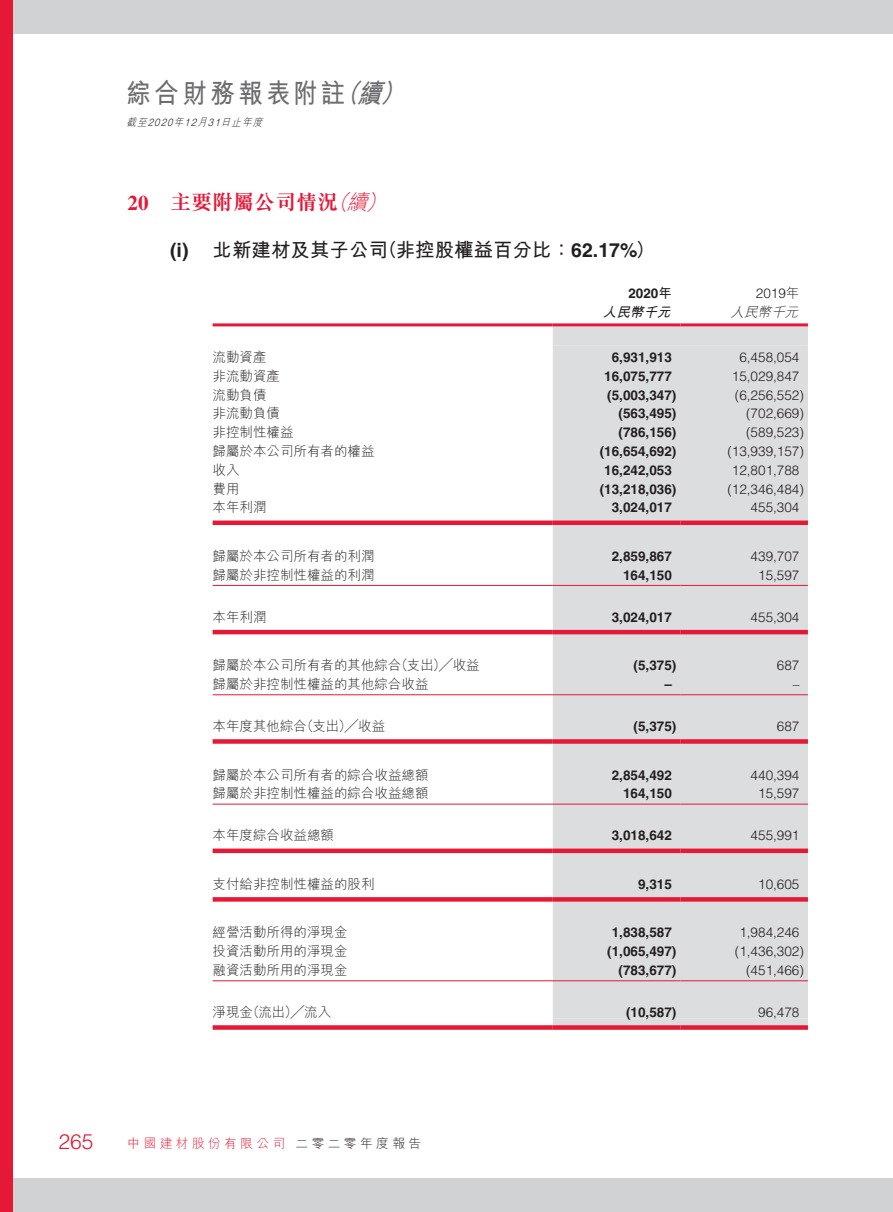
<style>
.page{position:relative;width:893px;height:1212px;background:#fff}
.page>*{position:absolute;margin:0;border:0;box-sizing:border-box;transform-origin:0 0}
.t1{font:700 27px "M Hei HK";letter-spacing:.15em;color:#6c6d70;scale:.9 1}
.t2{font:italic 700 27px "M Hei HK";color:#6c6d70;scale:.9 1}
.t3{font:700 21px "M Sung HK";color:#e51836}
.t4{font:300 21px "Helvetica LT Std";color:#e51836}
.t5{font:italic 300 21px "M Hei HK";color:#e51836}
.t6{font:700 21px "Times LT Std";color:#e51836}
.t7{font:700 19.5px "M Hei HK";color:#231f20}
.t8{font:700 19.5px "Helvetica LT Std";color:#231f20}
.t9{font:300 13.5px "M Hei HK";color:#231f20}
.t10{font:700 13.5px "Helvetica LT Std";color:#231f20}
.t11{font:300 13.5px "Helvetica LT Std";color:#231f20}
.t12{font:italic 300 13.5px "M Hei HK";color:#231f20}
.t13{font:italic 700 13.5px "M Hei HK";color:#231f20}
.t14{font:300 12.75px "M Hei HK";letter-spacing:.265em;color:#e51836}
.t15{font:300 12.75px "M Hei HK";letter-spacing:.265em;color:#231f20}
.t16{font:italic 300 10.5px "M Hei HK";color:#231f20;scale:.9 1}
.t17{font:italic 300 10.5px "Helvetica LT Std";color:#231f20;scale:.9 1}
.s1{font-style:italic}
.s2{font-family:"M Hei HK";font-weight:300;font-style:italic}
.s3{font-family:"Helvetica LT Std"}
.s4{font-family:"M Hei HK"}
</style>
<div class="page">
<div style="left:0;top:1178px;width:893px;height:34px;background:#d1d2d4"></div>
<div style="left:0;top:0;width:893px;height:34px;background:#d1d2d4"></div>
<div style="left:0;top:0;width:13px;height:1212px;background:#e51836"></div>
<div style="left:553px;top:326px;width:255px;height:699px;background:#dcdddf"></div>
<div style="left:553px;top:345px;width:255px;height:674px;background:#dcdddf"></div>
<hr style="left:213px;top:323px;width:340px;height:3px;background:#e51836">
<hr style="left:553px;top:323px;width:127px;height:3px;background:#e51836">
<hr style="left:680px;top:323px;width:128px;height:3px;background:#e51836">
<div style="left:213px;top:520px;width:340px;height:5px;background:#e51836"></div>
<div style="left:553px;top:520px;width:127px;height:5px;background:#e51836"></div>
<div style="left:680px;top:520px;width:128px;height:5px;background:#e51836"></div>
<hr style="left:213px;top:585px;width:340px;height:1px;background:#e51836">
<hr style="left:553px;top:585px;width:127px;height:1px;background:#e51836">
<hr style="left:680px;top:585px;width:128px;height:1px;background:#e51836">
<hr style="left:213px;top:630px;width:340px;height:4px;background:#e51836">
<hr style="left:553px;top:630px;width:127px;height:4px;background:#e51836">
<hr style="left:680px;top:630px;width:128px;height:4px;background:#e51836">
<hr style="left:213px;top:694px;width:340px;height:1px;background:#e51836">
<hr style="left:553px;top:694px;width:127px;height:1px;background:#e51836">
<hr style="left:680px;top:694px;width:128px;height:1px;background:#e51836">
<div style="left:213px;top:739px;width:340px;height:5px;background:#e51836"></div>
<div style="left:553px;top:739px;width:127px;height:5px;background:#e51836"></div>
<div style="left:680px;top:739px;width:128px;height:5px;background:#e51836"></div>
<hr style="left:213px;top:804px;width:340px;height:1px;background:#e51836">
<hr style="left:553px;top:804px;width:127px;height:1px;background:#e51836">
<hr style="left:680px;top:804px;width:128px;height:1px;background:#e51836">
<div style="left:213px;top:848px;width:340px;height:5px;background:#e51836"></div>
<div style="left:553px;top:848px;width:127px;height:5px;background:#e51836"></div>
<div style="left:680px;top:848px;width:128px;height:5px;background:#e51836"></div>
<div style="left:213px;top:897px;width:340px;height:5px;background:#e51836"></div>
<div style="left:553px;top:897px;width:127px;height:5px;background:#e51836"></div>
<div style="left:680px;top:897px;width:128px;height:5px;background:#e51836"></div>
<hr style="left:213px;top:980px;width:340px;height:1px;background:#e51836">
<hr style="left:553px;top:980px;width:127px;height:1px;background:#e51836">
<hr style="left:680px;top:980px;width:128px;height:1px;background:#e51836">
<div style="left:213px;top:1025px;width:340px;height:5px;background:#e51836"></div>
<div style="left:553px;top:1025px;width:127px;height:5px;background:#e51836"></div>
<div style="left:680px;top:1025px;width:128px;height:5px;background:#e51836"></div>
<h1 class="t1" style="left:126px;top:73px;width:295px">綜合財務報表附註<span class="s1">續</span></h1>
<h1 class="t2" style="left:334px;top:73px;width:89px">（ (</h1>
<p class="t16" style="left:221px;top:117px;width:51px">日止年度</p>
<p class="t16" style="left:174px;top:117px;width:15px">年</p>
<p class="t16" style="left:126px;top:117px;width:27px">截至</p>
<p class="t16" style="left:197px;top:117px;width:15px">月</p>
<p class="t17" style="left:148px;top:116px;width:33px">2020</p>
<p class="t17" style="left:184px;top:116px;width:18px">12</p>
<p class="t17" style="left:208px;top:116px;width:18px">31</p>
<h2 class="t6" style="left:128px;top:190px;width:22px">20</h2>
<h2 class="t3" style="left:170px;top:192px;width:204px">主要附屬公司情況<span class="s2">續</span></h2>
<h2 class="t5" style="left:328px;top:192px;width:28px">（</h2>
<h2 class="t5" style="left:365px;top:192px;width:28px">(</h2>
<h3 class="t8" style="left:170px;top:238px;width:20px">i( )</h3>
<h3 class="t7" style="left:378px;top:235px;width:278px">（非控股權益百分比：<span class="s3">62.17%</span>(</h3>
<h3 class="t7" style="left:213px;top:235px;width:177px">北新建材及其子公司</h3>
<p class="t10" style="left:628px;top:285px;width:45px">2020<span class="s4">年</span></p>
<p class="t13" style="left:603px;top:302px;width:74px">人民幣千元</p>
<p class="t9" style="left:213px;top:350px;width:55px">流動資產</p>
<p class="t10" style="left:612px;top:349px;width:62px">6,931,913</p>
<p class="t9" style="left:213px;top:369px;width:69px">非流動資產</p>
<p class="t10" style="left:604px;top:368px;width:69px">16,075,777</p>
<p class="t9" style="left:213px;top:388px;width:55px">流動負債</p>
<p class="t10" style="left:607px;top:387px;width:71px">)5,003,347(</p>
<p class="t9" style="left:213px;top:407px;width:69px">非流動負債</p>
<p class="t10" style="left:619px;top:405px;width:59px">)563,495(</p>
<p class="t9" style="left:213px;top:425px;width:82px">非控制性權益</p>
<p class="t10" style="left:619px;top:424px;width:59px">)786,156(</p>
<p class="t9" style="left:213px;top:444px;width:163px">歸屬於本公司所有者的權益</p>
<p class="t10" style="left:600px;top:443px;width:78px">)16,654,692(</p>
<p class="t9" style="left:213px;top:463px;width:28px">收入</p>
<p class="t10" style="left:604px;top:462px;width:69px">16,242,053</p>
<p class="t9" style="left:213px;top:482px;width:28px">費用</p>
<p class="t10" style="left:600px;top:480px;width:78px">)13,218,036(</p>
<p class="t9" style="left:213px;top:500px;width:55px">本年利潤</p>
<p class="t10" style="left:612px;top:499px;width:62px">3,024,017</p>
<p class="t9" style="left:213px;top:549px;width:163px">歸屬於本公司所有者的利潤</p>
<p class="t10" style="left:612px;top:548px;width:62px">2,859,867</p>
<p class="t9" style="left:213px;top:568px;width:163px">歸屬於非控制性權益的利潤</p>
<p class="t10" style="left:623px;top:566px;width:50px">164,150</p>
<p class="t9" style="left:213px;top:610px;width:55px">本年利潤</p>
<p class="t10" style="left:612px;top:609px;width:62px">3,024,017</p>
<p class="t9" style="left:395px;top:658px;width:86px">（支出）╱收益</p>
<p class="t9" style="left:213px;top:658px;width:190px">歸屬於本公司所有者的其他綜合</p>
<p class="t10" style="left:634px;top:657px;width:44px">)5,375(</p>
<p class="t9" style="left:213px;top:677px;width:217px">歸屬於非控制性權益的其他綜合收益</p>
<p class="t10" style="left:664px;top:676px;width:9px">–</p>
<p class="t9" style="left:300px;top:719px;width:86px">（支出）╱收益</p>
<p class="t9" style="left:213px;top:719px;width:96px">本年度其他綜合</p>
<p class="t10" style="left:634px;top:718px;width:44px">)5,375(</p>
<p class="t9" style="left:213px;top:768px;width:217px">歸屬於本公司所有者的綜合收益總額</p>
<p class="t10" style="left:612px;top:766px;width:62px">2,854,492</p>
<p class="t9" style="left:213px;top:786px;width:217px">歸屬於非控制性權益的綜合收益總額</p>
<p class="t10" style="left:623px;top:785px;width:50px">164,150</p>
<p class="t9" style="left:213px;top:828px;width:123px">本年度綜合收益總額</p>
<p class="t10" style="left:612px;top:827px;width:62px">3,018,642</p>
<p class="t9" style="left:213px;top:877px;width:163px">支付給非控制性權益的股利</p>
<p class="t10" style="left:638px;top:876px;width:35px">9,315</p>
<p class="t9" style="left:213px;top:925px;width:136px">經營活動所得的淨現金</p>
<p class="t10" style="left:612px;top:924px;width:62px">1,838,587</p>
<p class="t9" style="left:213px;top:944px;width:136px">投資活動所用的淨現金</p>
<p class="t10" style="left:607px;top:943px;width:71px">)1,065,497(</p>
<p class="t9" style="left:213px;top:963px;width:136px">融資活動所用的淨現金</p>
<p class="t10" style="left:619px;top:962px;width:59px">)783,677(</p>
<p class="t9" style="left:246px;top:1005px;width:86px">（流出）╱流入</p>
<p class="t9" style="left:213px;top:1005px;width:42px">淨現金</p>
<p class="t10" style="left:626px;top:1004px;width:52px">)10,587(</p>
<h2 class="t4" style="left:59px;top:1128px;width:37px">265</h2>
<p class="t14" style="left:128px;top:1136px;width:159px">中國建材股份有限公司</p>
<p class="t15" style="left:296px;top:1136px;width:127px">二零二零年度報告</p>
<p class="t11" style="left:756px;top:285px;width:45px">2019<span class="s4">年</span></p>
<p class="t12" style="left:730px;top:305px;width:73px">人民幣千元</p>
<p class="t11" style="left:739px;top:349px;width:62px">6,458,054</p>
<p class="t11" style="left:732px;top:368px;width:69px">15,029,847</p>
<p class="t11" style="left:735px;top:386px;width:71px">)6,256,552(</p>
<p class="t11" style="left:746px;top:405px;width:59px">)702,669(</p>
<p class="t11" style="left:746px;top:424px;width:59px">)589,523(</p>
<p class="t11" style="left:727px;top:443px;width:78px">)13,939,157(</p>
<p class="t11" style="left:732px;top:461px;width:69px">12,801,788</p>
<p class="t11" style="left:727px;top:480px;width:78px">)12,346,484(</p>
<p class="t11" style="left:751px;top:499px;width:50px">455,304</p>
<p class="t11" style="left:751px;top:548px;width:50px">439,707</p>
<p class="t11" style="left:758px;top:566px;width:43px">15,597</p>
<p class="t11" style="left:751px;top:608px;width:50px">455,304</p>
<p class="t11" style="left:777px;top:657px;width:24px">687</p>
<p class="t11" style="left:793px;top:676px;width:8px">–</p>
<p class="t11" style="left:777px;top:718px;width:24px">687</p>
<p class="t11" style="left:751px;top:766px;width:50px">440,394</p>
<p class="t11" style="left:758px;top:785px;width:43px">15,597</p>
<p class="t11" style="left:751px;top:827px;width:50px">455,991</p>
<p class="t11" style="left:758px;top:876px;width:43px">10,605</p>
<p class="t11" style="left:739px;top:924px;width:62px">1,984,246</p>
<p class="t11" style="left:735px;top:943px;width:71px">)1,436,302(</p>
<p class="t11" style="left:746px;top:962px;width:59px">)451,466(</p>
<p class="t11" style="left:758px;top:1004px;width:43px">96,478</p>
</div>
